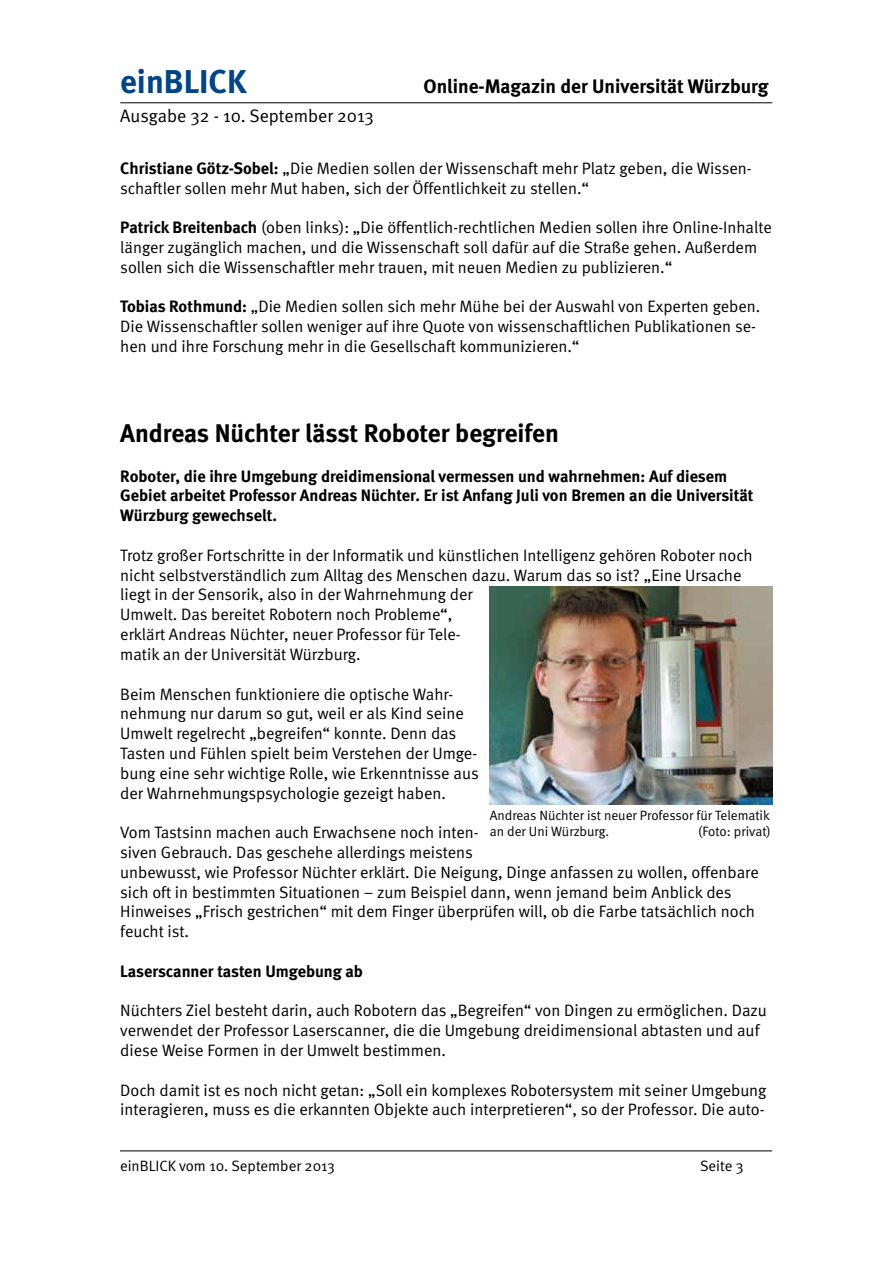
<style>
.page{position:relative;width:893px;height:1263px;background:#fff}
.page>*{position:absolute;margin:0;border:0;box-sizing:border-box;transform-origin:0 0}
.t1{font:700 33px "Meta";color:#004489}
.t2{font:700 25.5px "Meta";color:#000}
.t3{font:700 19.5px "Meta";color:#000}
.t4{font:18px "Meta Normal";color:#000}
.t5{font:16.5px/19.8px "Meta Normal";color:#000}
.t6{font:700 16.5px/19.8px "Meta";color:#000}
.t7{font:15px "Meta Normal";color:#000}
.t8{font:13.5px/16.2px "Meta Normal";color:#000}
.s1{font-family:"Meta";font-weight:700}
</style>
<div class="page">
<hr style="left:120px;top:102px;width:652px;height:1px;background:#000">
<hr style="left:120px;top:1150px;width:652px;height:1px;background:#000">
<img style="left:490px;top:587px;width:282px;height:218px">
<h1 class="t1" style="left:120px;top:60px;width:128px">einBLICK</h1>
<p class="t3" style="left:423px;top:73px;width:346px">Online-Magazin der Universität Würzburg</p>
<p class="t4" style="left:120px;top:105px;width:255px">Ausgabe 32 - 10. September 2013</p>
<p class="t5" style="left:120px;top:158px;width:633px"><span class="s1">Christiane Götz-Sobel:</span> „Die Medien sollen der Wissenschaft mehr Platz geben, die Wissen&shy;schaftler sollen mehr Mut haben, sich der Öffentlichkeit zu stellen.“</p>
<p class="t5" style="left:120px;top:217px;width:653px"><span class="s1">Patrick Breitenbach</span> (oben links): „Die öffentlich-rechtlichen Medien sollen ihre Online-Inhalte länger zugänglich machen, und die Wissenschaft soll dafür auf die Straße gehen. Außerdem sollen sich die Wissenschaftler mehr trauen, mit neuen Medien zu publizieren.“</p>
<p class="t5" style="left:120px;top:297px;width:642px"><span class="s1">Tobias Rothmund:</span> „Die Medien sollen sich mehr Mühe bei der Auswahl von Experten geben.<br>Die Wissenschaftler sollen weniger auf ihre Quote von wissenschaftlichen Publikationen se&shy;hen und ihre Forschung mehr in die Gesellschaft kommunizieren.“</p>
<h2 class="t2" style="left:120px;top:417px;width:440px">Andreas Nüchter lässt Roboter begreifen</h2>
<p class="t6" style="left:120px;top:466px;width:635px">Roboter, die ihre Umgebung dreidimensional vermessen und wahrnehmen: Auf diesem<br>Gebiet arbeitet Professor Andreas Nüchter. Er ist Anfang Juli von Bremen an die Universität<br>Würzburg gewechselt.</p>
<p class="t5" style="left:120px;top:545px;width:634px">Trotz großer Fortschritte in der Informatik und künstlichen Intelligenz gehören Roboter noch nicht selbstverständlich zum Alltag des Menschen dazu. Warum das so ist? „Eine Ursache liegt in der Sensorik, also in der Wahrnehmung der<br>Umwelt. Das bereitet Robotern noch Probleme“,<br>erklärt Andreas Nüchter, neuer Professor für Tele-<br>matik an der Universität Würzburg.</p>
<p class="t5" style="left:120px;top:684px;width:360px">Beim Menschen funktioniere die optische Wahr&shy;nehmung nur darum so gut, weil er als Kind seine Umwelt regelrecht „begreifen“ konnte. Denn das Tasten und Fühlen spielt beim Verstehen der Umge&shy;bung eine sehr wichtige Rolle, wie Erkenntnisse aus der Wahrnehmungspsychologie gezeigt haben.</p>
<p class="t5" style="left:120px;top:822px;width:640px">Vom Tastsinn machen auch Erwachsene noch inten-<br>siven Gebrauch. Das geschehe allerdings meistens<br>unbewusst, wie Professor Nüchter erklärt. Die Neigung, Dinge anfassen zu wollen, offenbare sich oft in bestimmten Situationen – zum Beispiel dann, wenn jemand beim Anblick des Hinweises „Frisch gestrichen“ mit dem Finger überprüfen will, ob die Farbe tatsächlich noch feucht ist.</p>
<p class="t6" style="left:120px;top:961px;width:244px">Laserscanner tasten Umgebung ab</p>
<p class="t5" style="left:120px;top:1000px;width:648px">Nüchters Ziel besteht darin, auch Robotern das „Begreifen“ von Dingen zu ermöglichen. Dazu verwendet der Professor Laserscanner, die die Umgebung dreidimensional abtasten und auf diese Weise Formen in der Umwelt bestimmen.</p>
<p class="t5" style="left:120px;top:1080px;width:648px">Doch damit ist es noch nicht getan: „Soll ein komplexes Robotersystem mit seiner Umgebung interagieren, muss es die erkannten Objekte auch interpretieren“, so der Professor. Die auto-</p>
<p class="t8" style="left:490px;top:807px;width:282px">Andreas Nüchter ist neuer Professor für Telematik an der Uni Würzburg.</p>
<p class="t8" style="left:698px;top:823px;width:74px">(Foto: privat)</p>
<p class="t7" style="left:120px;top:1157px;width:216px">einBLICK vom 10. September 2013</p>
<p class="t7" style="left:700px;top:1157px;width:45px">Seite 3</p>
</div>
